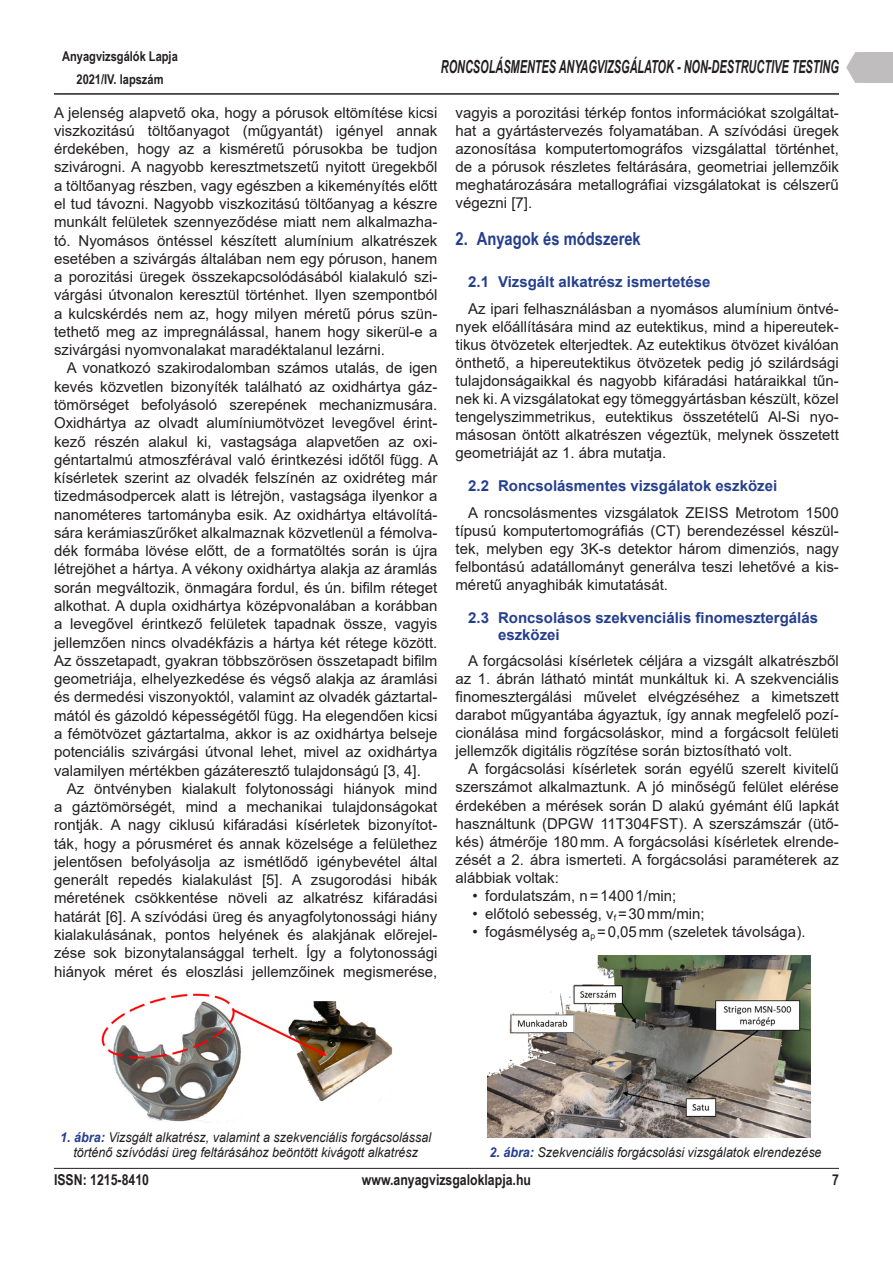
<style>
.page{position:relative;width:893px;height:1263px;background:#fff}
.page>*{position:absolute;margin:0;border:0;box-sizing:border-box;transform-origin:0 0}
.t1{font:italic 700 18px "Arial Narrow";color:#231f20;scale:.74 1}
.t2{font:700 18px "Arial Narrow";color:#253f8e}
.AVI_UJ_normal_magyar{font:15px/18.3px "Arial";color:#231f20;text-align:justify}
.t3{font:700 15px/16.5px "Arial";color:#253f8e}
.t4{font:700 15px "Arial Narrow";color:#231f20}
.t5{font:italic 13.5px/15px "Arial";color:#231f20;text-align:center;scale:.93 1}
.t6{font:700 13.5px/22.5px "Arial Narrow";color:#231f20;text-align:center}
.s1{font-weight:700;color:#253f8e}
</style>
<div class="page">
<hr style="left:54px;top:1168px;width:785px;height:1px;background:#231f20">
<svg style="left:846px;top:52px;width:18px;height:31px"></svg>
<div style="left:864px;top:52px;width:29px;height:31px;background:#bfbdbd"></div>
<hr style="left:54px;top:94px;width:785px;height:1px;background:#231f20">
<img style="left:101px;top:994px;width:291px;height:128px">
<img style="left:487px;top:955px;width:323px;height:182px">
<p class="t6" style="left:62px;top:45px;width:117px">Anyagvizsgálók Lapja<br>2021/IV. lapszám</p>
<p class="t1" style="left:441px;top:53px;width:540px">RONCSOLÁSMENTES ANYAGVIZSGÁLATOK - NON-DESTRUCTIVE TESTING</p>
<p class="AVI_UJ_normal_magyar" style="left:455px;top:103px;width:385px">vagyis a porozitási térkép fontos információkat szolgáltat&shy;hat a gyártástervezés folyamatában. A szívódási üregek azonosítása komputertomográfos vizsgálattal történhet, de a pórusok részletes feltárására, geometriai jellemzőik meghatározására metallográfiai vizsgálatokat is célszerű végezni [7].</p>
<p class="t2" style="left:455px;top:225px;width:187px">2. Anyagok és módszerek</p>
<p class="t3" style="left:468px;top:274px;width:244px">2.1 Vizsgált alkatrész ismertetése</p>
<p class="AVI_UJ_normal_magyar" style="left:455px;top:300px;width:385px;text-indent:13px">Az ipari felhasználásban a nyomásos alumínium öntvé&shy;nyek előállítására mind az eutektikus, mind a hipereutek&shy;tikus ötvözetek elterjedtek. Az eutektikus ötvözet kiválóan önthető, a hipereutektikus ötvözetek pedig jó szilárdsági tulajdonságaikkal és nagyobb kifáradási határaikkal tűn&shy;nek ki. A vizsgálatokat egy tömeggyártásban készült, közel tengelyszimmetrikus, eutektikus összetételű Al-Si nyo&shy;másosan öntött alkatrészen végeztük, melynek összetett geometriáját az 1. ábra mutatja.</p>
<p class="t3" style="left:468px;top:478px;width:311px">2.2 Roncsolásmentes vizsgálatok eszközei</p>
<p class="AVI_UJ_normal_magyar" style="left:455px;top:504px;width:385px;text-indent:13px">A roncsolásmentes vizsgálatok ZEISS Metrotom 1500 típusú komputertomográfiás (CT) berendezéssel készül&shy;tek, melyben egy 3K-s detektor három dimenziós, nagy felbontású adatállományt generálva teszi lehetővé a kis&shy;méretű anyaghibák kimutatását.</p>
<p class="t3" style="left:498px;top:610px;width:322px;text-indent:-30px">2.3 Roncsolásos szekvenciális finomesztergálás eszközei</p>
<p class="AVI_UJ_normal_magyar" style="left:455px;top:652px;width:385px;text-indent:13px">A forgácsolási kísérletek céljára a vizsgált alkatrészből az 1. ábrán látható mintát munkáltuk ki. A szekvenciális finomesztergálási művelet elvégzéséhez a kimetszett darabot műgyantába ágyaztuk, így annak megfelelő pozí&shy;cionálása mind forgácsoláskor, mind a forgácsolt felületi jellemzők digitális rögzítése során biztosítható volt.</p>
<p class="AVI_UJ_normal_magyar" style="left:455px;top:760px;width:385px;text-indent:13px">A forgácsolási kísérletek során egyélű szerelt kivitelű szerszámot alkalmaztunk. A jó minőségű felület elérése érdekében a mérések során D alakú gyémánt élű lapkát használtunk (DPGW 11T304FST). A szerszámszár (ütő&shy;kés) átmérője 180mm. A forgácsolási kísérletek elrende&shy;zését a 2. ábra ismerteti. A forgácsolási paraméterek az alábbiak voltak:</p>
<p class="AVI_UJ_normal_magyar" style="left:472px;top:886px;width:205px">• fordulatszám, n=14001/min;</p>
<p class="AVI_UJ_normal_magyar" style="left:472px;top:904px;width:234px">• előtoló sebesség, v<sub>f</sub> =30mm/min;</p>
<p class="AVI_UJ_normal_magyar" style="left:472px;top:922px;width:334px">• fogásmélység a<sub>p</sub> =0,05mm (szeletek távolsága).</p>
<p class="AVI_UJ_normal_magyar" style="left:54px;top:103px;width:385px">A jelenség alapvető oka, hogy a pórusok eltömítése kicsi viszkozitású töltőanyagot (műgyantát) igényel annak érdekében, hogy az a kisméretű pórusokba be tudjon szivárogni. A nagyobb keresztmetszetű nyitott üregekből a töltőanyag részben, vagy egészben a kikeményítés előtt el tud távozni. Nagyobb viszkozitású töltőanyag a készre munkált felületek szennyeződése miatt nem alkalmazha&shy;tó. Nyomásos öntéssel készített alumínium alkatrészek esetében a szivárgás általában nem egy póruson, hanem a porozitási üregek összekapcsolódásából kialakuló szi&shy;várgási útvonalon keresztül történhet. Ilyen szempontból a kulcskérdés nem az, hogy milyen méretű pórus szün&shy;tethető meg az impregnálással, hanem hogy sikerül-e a szivárgási nyomvonalakat maradéktalanul lezárni.</p>
<p class="AVI_UJ_normal_magyar" style="left:54px;top:359px;width:386px;text-indent:13px">A vonatkozó szakirodalomban számos utalás, de igen kevés közvetlen bizonyíték található az oxidhártya gáz&shy;tömörséget befolyásoló szerepének mechanizmusára.<br>Oxidhártya az olvadt alumíniumötvözet levegővel érint&shy;kező részén alakul ki, vastagsága alapvetően az oxi&shy;géntartalmú atmoszférával való érintkezési időtől függ. A kísérletek szerint az olvadék felszínén az oxidréteg már tizedmásodpercek alatt is létrejön, vastagsága ilyenkor a nanométeres tartományba esik. Az oxidhártya eltávolítá&shy;sára kerámiaszűrőket alkalmaznak közvetlenül a fémolva&shy;dék formába lövése előtt, de a formatöltés során is újra létrejöhet a hártya. A vékony oxidhártya alakja az áramlás során megváltozik, önmagára fordul, és ún. bifilm réteget alkothat. A dupla oxidhártya középvonalában a korábban a levegővel érintkező felületek tapadnak össze, vagyis jellemzően nincs olvadékfázis a hártya két rétege között.<br>Az összetapadt, gyakran többszörösen összetapadt bifilm geometriája, elhelyezkedése és végső alakja az áramlási és dermedési viszonyoktól, valamint az olvadék gáztartal&shy;mától és gázoldó képességétől függ. Ha elegendően kicsi a fémötvözet gáztartalma, akkor is az oxidhártya belseje potenciális szivárgási útvonal lehet, mivel az oxidhártya valamilyen mértékben gázáteresztő tulajdonságú [3, 4].</p>
<p class="AVI_UJ_normal_magyar" style="left:54px;top:779px;width:385px;text-indent:13px">Az öntvényben kialakult folytonossági hiányok mind a gáztömörségét, mind a mechanikai tulajdonságokat rontják. A nagy ciklusú kifáradási kísérletek bizonyítot&shy;ták, hogy a pórusméret és annak közelsége a felülethez jelentősen befolyásolja az ismétlődő igénybevétel által generált repedés kialakulást [5]. A zsugorodási hibák méretének csökkentése növeli az alkatrész kifáradási határát [6]. A szívódási üreg és anyagfolytonossági hiány kialakulásának, pontos helyének és alakjának előrejel&shy;zése sok bizonytalansággal terhelt. Így a folytonossági hiányok méret és eloszlási jellemzőinek megismerése,</p>
<p class="t5" style="left:60px;top:1129px;width:400px"><span class="s1">1. ábra:</span> Vizsgált alkatrész, valamint a szekvenciális forgácsolással történő szívódási üreg feltárásához beöntött kivágott alkatrész</p>
<p class="t5" style="left:489px;top:1144px;width:359px"><span class="s1">2. ábra:</span> Szekvenciális forgácsolási vizsgálatok elrendezése</p>
<p class="t4" style="left:54px;top:1168px;width:97px">ISSN: 1215-8410</p>
<p class="t4" style="left:362px;top:1168px;width:171px">www.anyagvizsgaloklapja.hu</p>
<p class="t4" style="left:832px;top:1168px;width:8px">7</p>
</div>
